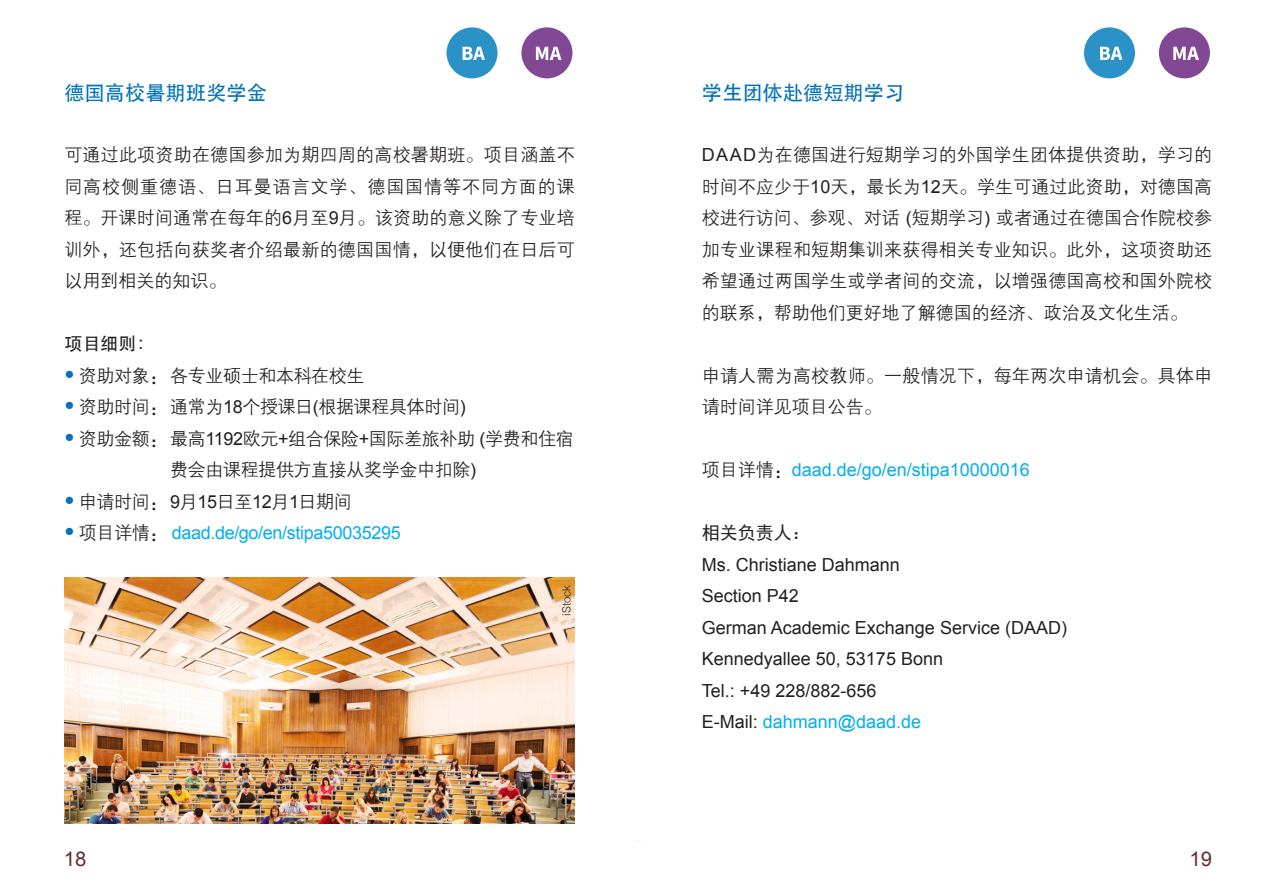
<style>
.page{position:relative;width:1276px;height:893px;background:#fff}
.page>*{position:absolute;margin:0;border:0;box-sizing:border-box;transform-origin:0 0}
.t1{font:20.25px "ST Heiti";color:#0072bc}
.t2{font:20.25px "Arial";color:#612d2a}
.t3{font:18px/31.5px "FZZDXJW GB1 0";color:#231f20;text-align:justify}
.t4{font:18px/31.5px "FZZDXJW GB1 0";letter-spacing:-.02em;color:#231f20;text-align:center}
.t5{font:18px "Arial";color:#231f20}
.t6{font:18px "Arial";color:#00aeef}
.t7{font:18px "Arial";letter-spacing:-.02em;color:#00aeef}
.t8{font:18px "Sim Hei";color:#231f20}
.t9{font:18px "ST Heiti";color:#231f20}
.t10{font:300 11.25px "Helvetica";color:#231f20}
.s1{font-family:"Arial"}
.s2{font-family:"FZZDXJW GB1 0";color:#231f20}
.s3{color:#231f20}
</style>
<div class="page">
<svg style="left:1081px;top:25px;width:56px;height:56px;background:#459fcd"></svg>
<svg style="left:1100px;top:47px;width:22px;height:13px"></svg>
<div style="left:1079px;top:23px;width:60px;height:60px;border:4px solid #fff;border-radius:50%"></div>
<div style="left:1157px;top:26px;width:54px;height:54px;background:#814894;border-radius:50%"></div>
<svg style="left:1173px;top:47px;width:26px;height:13px"></svg>
<div style="left:1156px;top:25px;width:56px;height:56px;border:2px solid #fff;border-radius:50%"></div>
<svg style="left:444px;top:25px;width:56px;height:56px;background:#459fcd"></svg>
<svg style="left:462px;top:47px;width:23px;height:13px"></svg>
<div style="left:442px;top:23px;width:60px;height:60px;border:4px solid #fff;border-radius:50%"></div>
<div style="left:520px;top:26px;width:53px;height:54px;background:#814894;border-radius:50%"></div>
<svg style="left:536px;top:47px;width:25px;height:13px"></svg>
<div style="left:519px;top:25px;width:56px;height:56px;border:2px solid #fff;border-radius:50%"></div>
<img style="left:64px;top:577px;width:511px;height:246px">
<p class="t1" style="left:64px;top:83px;width:204px">德国高校暑期班奖学金</p>
<p class="t3" style="left:64px;top:140px;width:512px">可通过此项资助在德国参加为期四周的高校暑期班。项目涵盖不同高校侧重德语、日耳曼语言文学、德国国情等不同方面的课程。开课时间通常在每年的<span class="s1">6</span>月至<span class="s1">9</span>月。该资助的意义除了专业培训外，还包括向获奖者介绍最新的德国国情，以便他们在日后可以用到相关的知识。</p>
<p class="t9" style="left:64px;top:335px;width:91px">项目细则：</p>
<p class="t4" style="left:64px;top:360px;width:302px"><sup>●</sup> 资助对象：各专业硕士和本科在校生</p>
<p class="t4" style="left:64px;top:392px;width:403px"><sup>●</sup> 资助时间：通常为<span class="s1">18</span>个授课日<span class="s1">(</span>根据课程具体时间<span class="s1">)</span></p>
<p class="t4" style="left:64px;top:423px;width:511px"><sup>●</sup> 资助金额：最高<span class="s1">1192</span>欧元<span class="s1">+</span>组合保险<span class="s1">+</span>国际差旅补助 <span class="s1">(</span>学费和住宿费会由课程提供方直接从奖学金中扣除<span class="s1">)</span></p>
<p class="t4" style="left:64px;top:486px;width:289px"><sup>●</sup> 申请时间： <span class="s1">9</span>月<span class="s1">15</span>日至<span class="s1">12</span>月<span class="s1">1</span>日期间</p>
<p class="t7" style="left:64px;top:523px;width:338px"><sup>●</sup> <span class="s2">项目详情：</span> daad.de/go/en/stipa50035295</p>
<p class="t10" style="left:557px;top:615px;width:32px;rotate:-90deg">iStock</p>
<p class="t1" style="left:702px;top:83px;width:204px">学生团体赴德短期学习</p>
<p class="t3" style="left:702px;top:140px;width:512px"><span class="s1">DAAD</span>为在德国进行短期学习的外国学生团体提供资助，学习的时间不应少于<span class="s1">10</span>天，最长为<span class="s1">12</span>天。学生可通过此资助，对德国高校进行访问、参观、对话 <span class="s1">(</span>短期学习<span class="s1">)</span> 或者通过在德国合作院校参加专业课程和短期集训来获得相关专业知识。此外，这项资助还希望通过两国学生或学者间的交流，以增强德国高校和国外院校的联系，帮助他们更好地了解德国的经济、政治及文化生活。</p>
<p class="t3" style="left:702px;top:360px;width:512px">申请人需为高校教师。一般情况下，每年两次申请机会。具体申请时间详见项目公告。</p>
<p class="t6" style="left:702px;top:460px;width:329px"><span class="s2">项目详情：</span>daad.de/go/en/stipa10000016</p>
<p class="t8" style="left:702px;top:524px;width:109px">相关负责人：</p>
<p class="t5" style="left:702px;top:554px;width:200px">Ms. Christiane Dahmann</p>
<p class="t5" style="left:702px;top:586px;width:99px">Section P42</p>
<p class="t5" style="left:702px;top:617px;width:367px">German Academic Exchange Service (DAAD)</p>
<p class="t5" style="left:702px;top:649px;width:243px">Kennedyallee 50, 53175 Bonn</p>
<p class="t5" style="left:702px;top:680px;width:176px">Tel.: +49 228/882-656</p>
<p class="t6" style="left:702px;top:712px;width:221px"><span class="s3">E-Mail:</span> dahmann@daad.de</p>
<p class="t2" style="left:64px;top:847px;width:24px">18</p>
<p class="t2" style="left:1189px;top:847px;width:24px">19</p>
</div>
